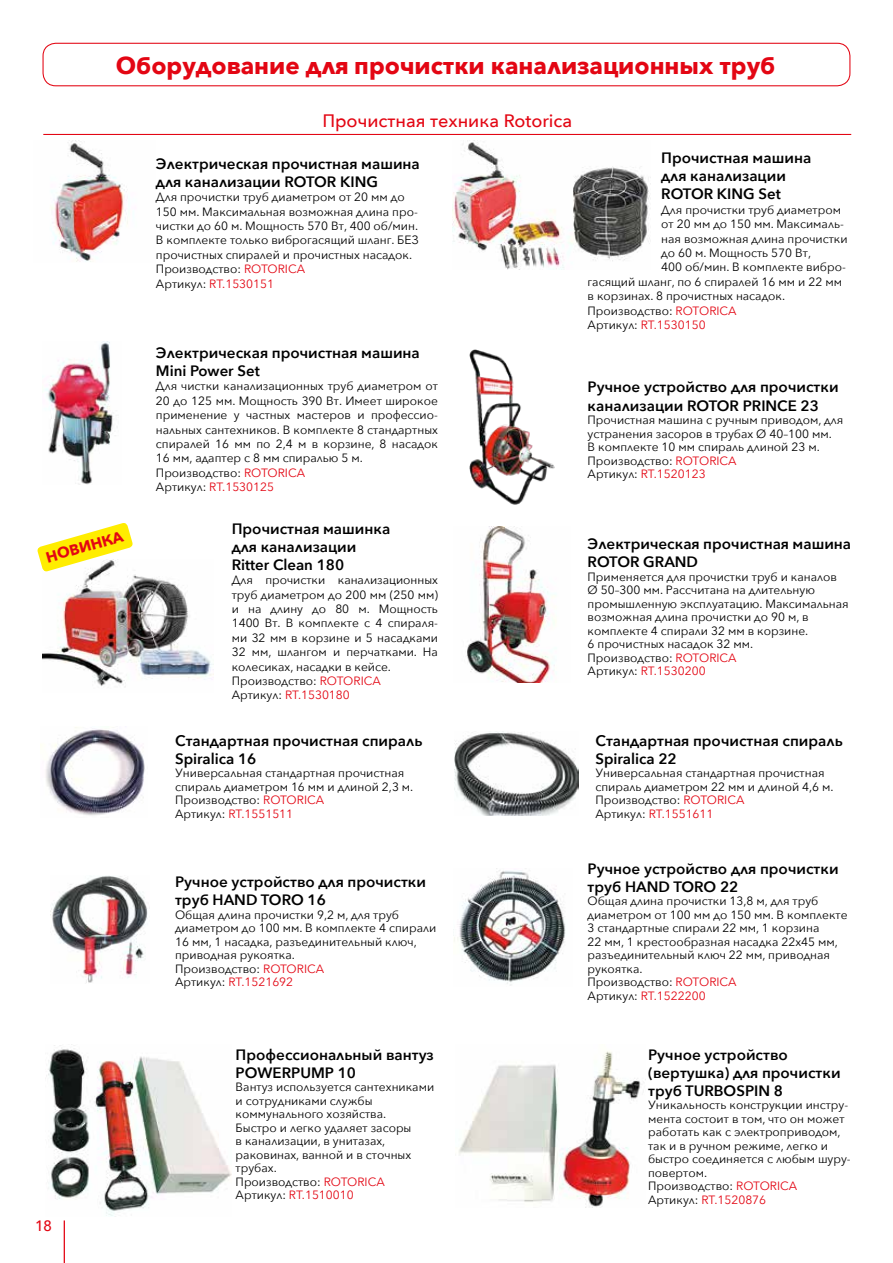
<style>
.page{position:relative;width:893px;height:1263px;background:#fff}
.page>*{position:absolute;margin:0;border:0;box-sizing:border-box;transform-origin:0 0}
.t1{font:700 24px "Avenir Next";color:#e30613}
.t2{font:500 18px "Avenir Next";color:#e30613}
.t3{font:600 15px/18px "Avenir Next";color:#000}
.t4{font:700 15px "Avenir Next";color:#e30613}
.t5{font:500 15px "Avenir";color:#e30613}
.t6{font:12px/13.5px "Avenir Next";color:#000}
.t7{font:12px "Avenir Next";color:#e30613}
.s1{color:#e30613}
.s2{color:#000}
</style>
<div class="page">
<hr style="left:64px;top:1220px;width:1px;height:43px;background:#e30613">
<hr style="left:43px;top:134px;width:808px;height:1px;background:#e30613">
<img style="left:51px;top:140px;width:77px;height:122px">
<img style="left:45px;top:341px;width:71px;height:143px">
<img style="left:43px;top:572px;width:170px;height:115px">
<img style="left:51px;top:875px;width:97px;height:108px">
<img style="left:453px;top:868px;width:113px;height:118px">
<img style="left:40px;top:727px;width:105px;height:89px">
<img style="left:455px;top:732px;width:123px;height:84px">
<img style="left:467px;top:526px;width:89px;height:156px">
<img style="left:469px;top:350px;width:86px;height:155px">
<div style="left:43px;top:43px;width:807px;height:43px;border:1px solid #e30613;border-radius:13px"></div>
<img style="left:46px;top:1045px;width:185px;height:171px">
<img style="left:458px;top:1051px;width:188px;height:157px">
<img style="left:452px;top:140px;width:199px;height:129px">
<svg style="left:37px;top:523px;width:96px;height:49px"></svg>
<h1 class="t1" style="left:116px;top:44px;width:661px">Оборудование для прочистки канализационных труб</h1>
<p class="t4" style="left:43px;top:545px;width:81px;rotate:-16deg">НОВИНКА</p>
<p class="t5" style="left:35px;top:1213px;width:18px">18</p>
<h2 class="t2" style="left:322px;top:105px;width:251px">Прочистная техника Rotorica</h2>
<p class="t3" style="left:156px;top:154px;width:265px">Электрическая прочистная машина для канализации ROTOR KING</p>
<p class="t6" style="left:156px;top:189px;width:265px;line-height:14.4px">Для прочистки труб диаметром от 20 мм до 150 мм. Максимальная возможная длина про&shy;чистки до 60 м. Мощность 570 Вт, 400 об/мин.<br>В комплекте только виброгасящий шланг. БЕЗ прочистных спиралей и прочистных насадок.<br>Производство: <span class="s1">ROTORICA<br></span>Артикул: <span class="s1">RT.1530151</span></p>
<p class="t3" style="left:156px;top:343px;width:265px">Электрическая прочистная машина<br>Mini Power Set</p>
<p class="t6" style="left:156px;top:378px;width:283px;line-height:14.4px">Для чистки канализационных труб диаметром от 20 до 125 мм. Мощность 390 Вт. Имеет широкое применение у частных мастеров и профессио&shy;нальных сантехников. В комплекте 8 стандартных спиралей 16 мм по 2,4 м в корзине, 8 насадок 16 мм, адаптер с 8 мм спиралью 5 м.<br>Производство: <span class="s1">ROTORICA<br></span>Артикул: <span class="s1">RT.1530125</span></p>
<p class="t3" style="left:232px;top:519px;width:160px">Прочистная машинка для канализации<br>Ritter Clean 180</p>
<p class="t6" style="left:232px;top:572px;width:208px;line-height:14.4px">Для прочистки канализационных труб диаметром до 200 мм (250 мм) и на длину до 80 м. Мощность<br>1400 Вт. В комплекте с 4 спираля&shy;ми 32 мм в корзине и 5 насадками<br>32 мм, шлангом и перчатками. На колесиках, насадки в кейсе.<br>Производство: <span class="s1">ROTORICA<br></span>Артикул: <span class="s1">RT.1530180</span></p>
<p class="t3" style="left:175px;top:731px;width:249px">Стандартная прочистная спираль<br>Spiralica 16</p>
<p class="t6" style="left:175px;top:766px;width:240px">Универсальная стандартная прочистная спираль диаметром 16 мм и длиной 2,3 м.<br>Производство: <span class="s1">ROTORICA<br></span>Артикул: <span class="s1">RT.1551511</span></p>
<p class="t3" style="left:661px;top:149px;width:152px">Прочистная машина для канализации<br>ROTOR KING Set</p>
<p class="t6" style="left:661px;top:202px;width:181px">Для прочистки труб диаметром</p>
<p class="t6" style="left:661px;top:217px;width:184px">от 20 мм до 150 мм. Максималь-</p>
<p class="t6" style="left:661px;top:231px;width:188px">ная возможная длина прочистки</p>
<p class="t6" style="left:661px;top:245px;width:151px">до 60 м. Мощность 570 Вт,</p>
<p class="t6" style="left:661px;top:260px;width:186px">400 об/мин. В комплекте вибро-</p>
<p class="t6" style="left:588px;top:274px;width:256px">гасящий шланг, по 6 спиралей 16 мм и 22 мм</p>
<p class="t6" style="left:588px;top:289px;width:199px">в корзинах. 8 прочистных насадок.</p>
<p class="t6" style="left:588px;top:303px;width:151px">Производство: <span class="s1">ROTORICA</span></p>
<p class="t7" style="left:588px;top:315px;width:120px"><span class="s2">Артикул:</span> RT.1530150</p>
<p class="t3" style="left:588px;top:378px;width:252px">Ручное устройство для прочистки канализации ROTOR PRINCE 23</p>
<p class="t6" style="left:588px;top:413px;width:257px">Прочистная машина с ручным приводом, для устранения засоров в трубах Ø 40–100 мм.<br>В комплекте 10 мм спираль длиной 23 м.<br>Производство: <span class="s1">ROTORICA<br></span>Артикул: <span class="s1">RT.1520123</span></p>
<p class="t3" style="left:588px;top:535px;width:265px">Электрическая прочистная машина<br>ROTOR GRAND</p>
<p class="t6" style="left:588px;top:569px;width:263px">Применяется для прочистки труб и каналов Ø 50–300 мм. Рассчитана на длительную промышленную эксплуатацию. Максимальная возможная длина прочистки до 90 м, в комплекте 4 спирали 32 мм в корзине.<br>6 прочистных насадок 32 мм.<br>Производство: <span class="s1">ROTORICA<br></span>Артикул: <span class="s1">RT.1530200</span></p>
<p class="t3" style="left:595px;top:731px;width:249px">Стандартная прочистная спираль<br>Spiralica 22</p>
<p class="t6" style="left:595px;top:766px;width:240px">Универсальная стандартная прочистная спираль диаметром 22 мм и длиной 4,6 м.<br>Производство: <span class="s1">ROTORICA<br></span>Артикул: <span class="s1">RT.1551611</span></p>
<p class="t3" style="left:175px;top:873px;width:252px">Ручное устройство для прочистки труб HAND TORO 16</p>
<p class="t6" style="left:175px;top:907px;width:263px">Общая длина прочистки 9,2 м, для труб диаметром до 100 мм. В комплекте 4 спирали<br>16 мм, 1 насадка, разъединительный ключ, приводная рукоятка.<br>Производство: <span class="s1">ROTORICA<br></span>Артикул: <span class="s1">RT.1521692</span></p>
<p class="t3" style="left:588px;top:859px;width:252px">Ручное устройство для прочистки труб HAND TORO 22</p>
<p class="t6" style="left:588px;top:894px;width:262px">Общая длина прочистки 13,8 м, для труб диаметром от 100 мм до 150 мм. В комплекте<br>3 стандартные спирали 22 мм, 1 корзина<br>22 мм, 1 крестообразная насадка 22х45 мм, разъединительный ключ 22 мм, приводная рукоятка.<br>Производство: <span class="s1">ROTORICA<br></span>Артикул: <span class="s1">RT.1522200</span></p>
<p class="t3" style="left:236px;top:1045px;width:200px">Профессиональный вантуз<br>POWERPUMP 10</p>
<p class="t6" style="left:236px;top:1080px;width:200px">Вантуз используется сантехниками и сотрудниками службы коммунального хозяйства.<br>Быстро и легко удаляет засоры<br>в канализации, в унитазах, раковинах, ванной и в сточных трубах.<br>Производство: <span class="s1">ROTORICA<br></span>Артикул: <span class="s1">RT.1510010</span></p>
<p class="t3" style="left:648px;top:1045px;width:194px">Ручное устройство (вертушка) для прочистки труб TURBOSPIN 8</p>
<p class="t6" style="left:648px;top:1098px;width:204px">Уникальность конструкции инстру&shy;мента состоит в том, что он может работать как с электроприводом, так и в ручном режиме, легко и быстро соединяется с любым шуру&shy;повертом.<br>Производство: <span class="s1">ROTORICA<br></span>Артикул: <span class="s1">RT.1520876</span></p>
</div>
